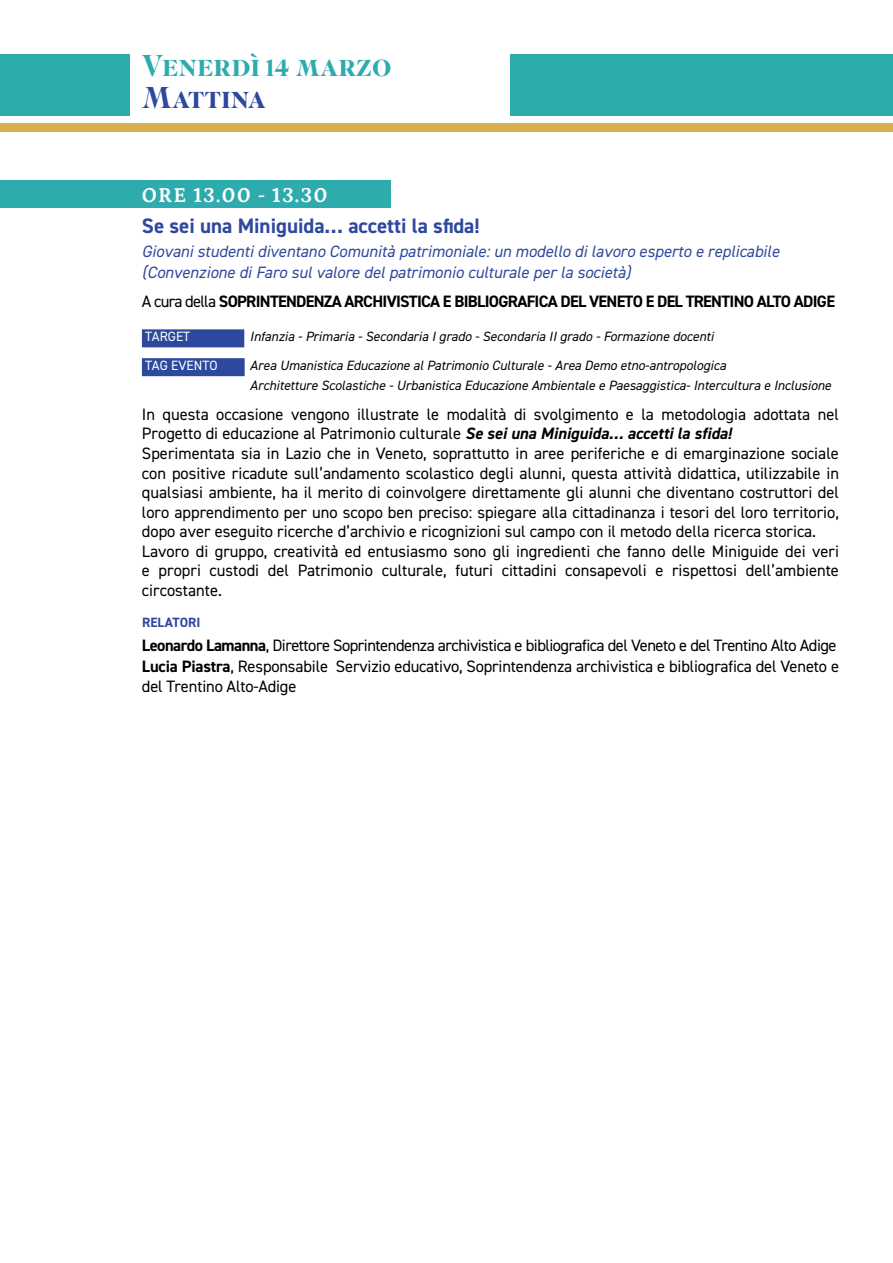
<style>
.page{position:relative;width:893px;height:1263px;background:#fff}
.page>*{position:absolute;margin:0;border:0;box-sizing:border-box;transform-origin:0 0}
.sala_aRANCIO{font:500 30px "Superior Title";color:#2eabad}
.sala_aRANCIO-2{font:500 30px "Superior Title";color:#2d489d}
.orario{font:700 21px "DIN2014";color:#2d489d}
.orario-2{font:700 21px "Petrona";letter-spacing:.05em;color:#fff}
.paragrafo{font:16.5px/19.5px "DIN2014";color:#000;text-align:justify}
.orario-3{font:italic 16.5px/21px "DIN2014";color:#2d489d}
.istituto_sigla{font:16.5px/19.5px "DIN2014";letter-spacing:-.01em;color:#000}
.istituto_sigla-2{font:16.5px "DIN2014";letter-spacing:-.03em;color:#000}
.t1{font:700 16.5px "DIN2014";letter-spacing:-.045em;color:#000}
.t2{font:italic 13.5px/19.8px "DIN2014";color:#000}
.t3{font:13.5px "DIN2014";color:#fff}
.intervengono{font:700 13.5px "DIN2014";letter-spacing:.005em;color:#2d489d}
.s1{font-weight:400}
.s2{font-weight:700;font-style:italic}
.s3{font-weight:700}
</style>
<div class="page">
<div style="left:0;top:181px;width:390px;height:27px;background:#2eabad"></div>
<div style="left:142px;top:329px;width:102px;height:18px;background:#2d489d"></div>
<div style="left:142px;top:358px;width:103px;height:18px;background:#2d489d"></div>
<div style="left:0;top:54px;width:130px;height:61px;background:#2eabad"></div>
<div style="left:511px;top:54px;width:382px;height:61px;background:#2eabad"></div>
<div style="left:0;top:123px;width:893px;height:9px;background:#d8b04e"></div>
<p class="sala_aRANCIO" style="left:142px;top:48px;width:251px">Venerdì 14 marzo</p>
<p class="sala_aRANCIO-2" style="left:142px;top:79px;width:126px">Mattina</p>
<p class="orario-2" style="left:142px;top:178px;width:187px">ORE 13.00 - 13.30</p>
<p class="orario" style="left:142px;top:212px;width:339px">Se sei una Miniguida… accetti la sfida!</p>
<p class="orario-3" style="left:142px;top:240px;width:639px">Giovani studenti diventano Comunità patrimoniale: un modello di lavoro esperto e replicabile (Convenzione di Faro sul valore del patrimonio culturale per la società)</p>
<p class="t1" style="left:142px;top:290px;width:695px"><span class="s1">A cura della</span> SOPRINTENDENZA ARCHIVISTICA E BIBLIOGRAFICA DEL VENETO E DEL TRENTINO ALTO ADIGE</p>
<p class="t3" style="left:145px;top:328px;width:46px">TARGET</p>
<p class="t2" style="left:250px;top:327px;width:465px">Infanzia - Primaria - Secondaria I grado - Secondaria II grado - Formazione docenti</p>
<p class="t3" style="left:145px;top:357px;width:74px">TAG EVENTO</p>
<p class="t2" style="left:250px;top:355px;width:583px">Area Umanistica Educazione al Patrimonio Culturale - Area Demo etno-antropologica<br>Architetture Scolastiche - Urbanistica Educazione Ambientale e Paesaggistica- Intercultura e Inclusione</p>
<p class="paragrafo" style="left:142px;top:404px;width:698px">In questa occasione vengono illustrate le modalità di svolgimento e la metodologia adottata nel<br>Progetto di educazione al Patrimonio culturale <span class="s2">Se sei una Miniguida… accetti la sfida!</span></p>
<p class="paragrafo" style="left:142px;top:443px;width:698px">Sperimentata sia in Lazio che in Veneto, soprattutto in aree periferiche e di emarginazione sociale con positive ricadute sull’andamento scolastico degli alunni, questa attività didattica, utilizzabile in qualsiasi ambiente, ha il merito di coinvolgere direttamente gli alunni che diventano costruttori del loro apprendimento per uno scopo ben preciso: spiegare alla cittadinanza i tesori del loro territorio, dopo aver eseguito ricerche d’archivio e ricognizioni sul campo con il metodo della ricerca storica.</p>
<p class="paragrafo" style="left:142px;top:541px;width:699px">Lavoro di gruppo, creatività ed entusiasmo sono gli ingredienti che fanno delle Miniguide dei veri e propri custodi del Patrimonio culturale, futuri cittadini consapevoli e rispettosi dell’ambiente circostante.</p>
<p class="intervengono" style="left:142px;top:613px;width:60px">RELATORI</p>
<p class="istituto_sigla-2" style="left:142px;top:635px;width:696px"><span class="s3">Leonardo Lamanna</span>, Direttore Soprintendenza archivistica e bibliografica del Veneto e del Trentino Alto Adige</p>
<p class="istituto_sigla" style="left:142px;top:656px;width:699px"><span class="s3">Lucia Piastra</span>, Responsabile Servizio educativo, Soprintendenza archivistica e bibliografica del Veneto e del Trentino Alto-Adige</p>
</div>
